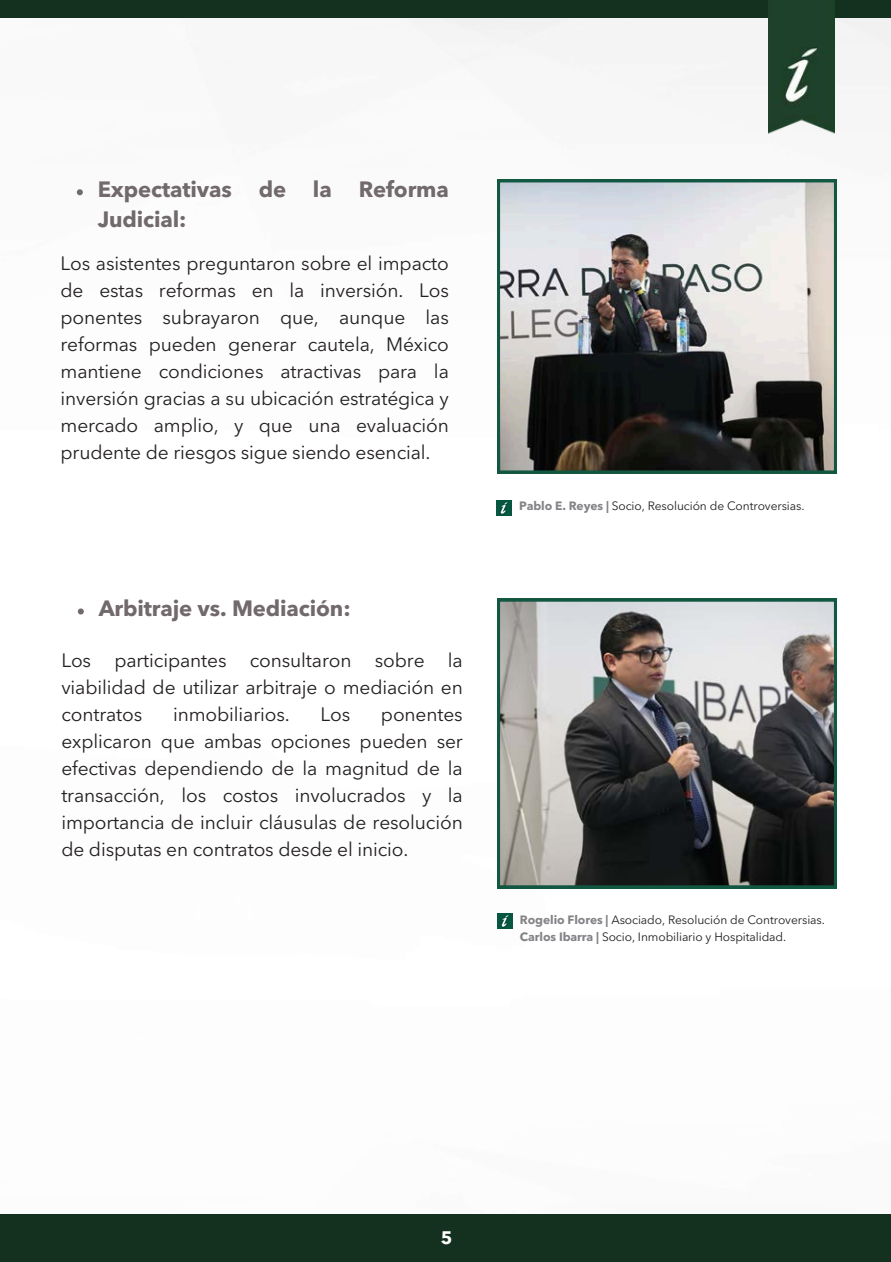
<style>
.page{position:relative;width:891px;height:1262px;background:#fff}
.page>*{position:absolute;margin:0;border:0;box-sizing:border-box;transform-origin:0 0}
.t1{font:700 22px/30px "Avenir Next LT Pro";letter-spacing:-.005em;color:#71696c}
.t2{font:19.2px/27px "Avenir Next LT Pro";letter-spacing:-.005em;color:#231f20;text-align:justify}
.t3{font:700 18px "Avenir Next LT Pro";color:#fff}
.t4{font:12px "Avenir Next LT Pro";letter-spacing:-.005em;color:#231f20}
.s1{font-weight:700;color:#848387}
</style>
<div class="page">
<img style="left:76px;top:18px;width:815px;height:911px">
<div style="left:0;top:0;width:891px;height:18px;background:#14311f"></div>
<div style="left:0;top:1214px;width:891px;height:47px;background:#14311f"></div>
<img style="left:769px;top:0;width:66px;height:143px">
<svg style="left:497px;top:179px;width:340px;height:294px"></svg>
<img style="left:496px;top:500px;width:15px;height:15px">
<svg style="left:77px;top:189px;width:6px;height:6px"></svg>
<svg style="left:78px;top:608px;width:6px;height:6px"></svg>
<svg style="left:497px;top:598px;width:340px;height:290px"></svg>
<img style="left:497px;top:913px;width:15px;height:15px">
<p class="t1" style="left:98px;top:176px;width:353px">Expectativas de la Reforma<br>Judicial:</p>
<p class="t2" style="left:61px;top:252px;width:390px">Los asistentes preguntaron sobre el impacto de estas reformas en la inversión. Los ponentes subrayaron que, aunque las reformas pueden generar cautela, México mantiene condiciones atractivas para la inversión gracias a su ubicación estratégica y mercado amplio, y que una evaluación prudente de riesgos sigue siendo esencial.</p>
<h2 class="t1" style="left:99px;top:595px;width:253px">Arbitraje vs. Mediación:</h2>
<p class="t2" style="left:61px;top:649px;width:403px">Los participantes consultaron sobre la viabilidad de utilizar arbitraje o mediación en contratos</p>
<p class="t2" style="left:173px;top:703px;width:118px">inmobiliarios.</p>
<p class="t2" style="left:321px;top:703px;width:31px">Los</p>
<p class="t2" style="left:61px;top:703px;width:403px;text-indent:320px">ponentes explicaron que ambas opciones pueden ser efectivas dependiendo de la magnitud de la transacción, los costos involucrados y la importancia de incluir cláusulas de resolución de disputas en contratos desde el inicio.</p>
<p class="t4" style="left:519px;top:501px;width:287px"><span class="s1">Pablo E. Reyes |</span> Socio, Resolución de Controversias.</p>
<p class="t4" style="left:520px;top:914px;width:307px"><span class="s1">Rogelio Flores |</span> Asociado, Resolución de Controversias.</p>
<p class="t4" style="left:520px;top:931px;width:268px"><span class="s1">Carlos Ibarra |</span> Socio, Inmobiliario y Hospitalidad.</p>
<p class="t3" style="left:441px;top:1230px;width:13px">5</p>
</div>
